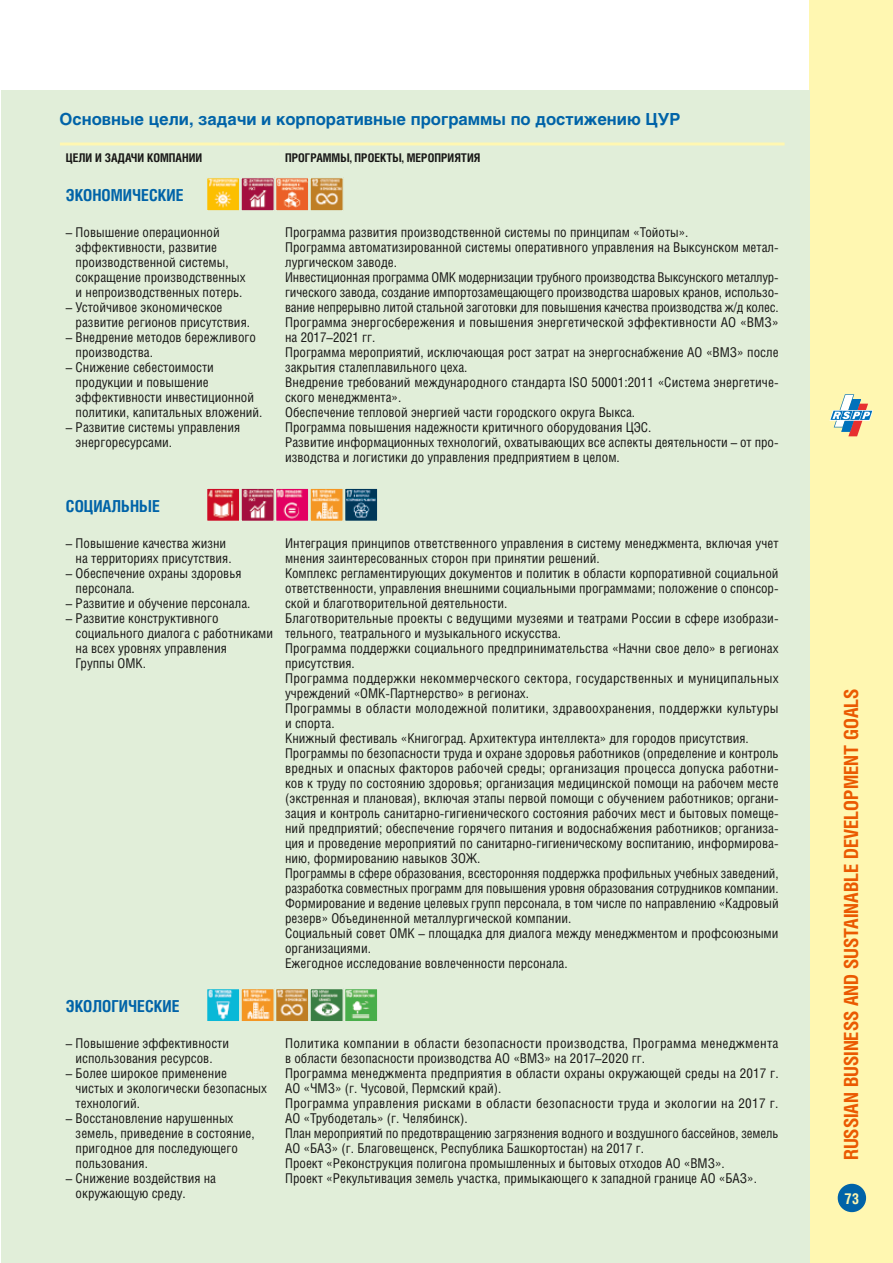
<style>
.page{position:relative;width:893px;height:1263px;background:#fff}
.page>*{position:absolute;margin:0;border:0;box-sizing:border-box;transform-origin:0 0}
.t1{font:700 19.5px "Helios Cond C";color:#ea5901}
.t2{font:700 16.5px "Helios C";color:#0063a8}
.t3{font:700 16.5px "Helios Cond C";color:#0063a8}
.t4{font:700 15px "Helios Cond C";color:#fff7b1}
.t5{font:13.5px/15px "Helios Cond C";color:#181716}
.t6{font:700 12px "Helios Cond C";color:#181716}
</style>
<div class="page">
<div style="left:809px;top:0;width:84px;height:1263px;background:#fff7b1"></div>
<svg style="left:829px;top:394px;width:44px;height:42px"></svg>
<div style="left:838px;top:1184px;width:27px;height:27px;background:#0063a8;border-radius:50%"></div>
<div style="left:838px;top:1184px;width:28px;height:28px;border:1px solid #0063a8;border-radius:50%"></div>
<div style="left:1px;top:91px;width:808px;height:1172px;background:#e1eed9"></div>
<hr style="left:60px;top:143px;width:219px;height:3px;background:#fff7b1">
<hr style="left:279px;top:143px;width:506px;height:3px;background:#fff7b1">
<img style="left:208px;top:179px;width:30px;height:31px">
<div style="left:206px;top:177px;width:34px;height:35px;border:1px solid #e1eed9"></div>
<svg style="left:242px;top:179px;width:31px;height:31px"></svg>
<div style="left:240px;top:177px;width:35px;height:35px;border:1px solid #e1eed9"></div>
<img style="left:277px;top:179px;width:30px;height:31px">
<div style="left:275px;top:177px;width:34px;height:35px;border:1px solid #e1eed9"></div>
<svg style="left:311px;top:179px;width:31px;height:31px"></svg>
<div style="left:309px;top:177px;width:35px;height:35px;border:1px solid #e1eed9"></div>
<img style="left:208px;top:490px;width:30px;height:30px">
<div style="left:206px;top:488px;width:34px;height:34px;border:1px solid #e1eed9"></div>
<svg style="left:242px;top:490px;width:31px;height:30px"></svg>
<div style="left:240px;top:488px;width:35px;height:34px;border:1px solid #e1eed9"></div>
<img style="left:277px;top:490px;width:30px;height:30px">
<div style="left:275px;top:488px;width:34px;height:34px;border:1px solid #e1eed9"></div>
<svg style="left:311px;top:490px;width:31px;height:30px"></svg>
<div style="left:309px;top:488px;width:35px;height:34px;border:1px solid #e1eed9"></div>
<img style="left:346px;top:490px;width:30px;height:30px">
<div style="left:344px;top:488px;width:34px;height:34px;border:1px solid #e1eed9"></div>
<img style="left:208px;top:990px;width:30px;height:30px">
<div style="left:206px;top:988px;width:34px;height:34px;border:1px solid #e1eed9"></div>
<svg style="left:242px;top:990px;width:31px;height:30px"></svg>
<div style="left:240px;top:988px;width:35px;height:34px;border:1px solid #e1eed9"></div>
<img style="left:277px;top:990px;width:30px;height:30px">
<div style="left:275px;top:988px;width:34px;height:34px;border:1px solid #e1eed9"></div>
<svg style="left:311px;top:990px;width:31px;height:30px"></svg>
<div style="left:309px;top:988px;width:35px;height:34px;border:1px solid #e1eed9"></div>
<img style="left:346px;top:990px;width:30px;height:30px">
<div style="left:344px;top:988px;width:34px;height:34px;border:1px solid #e1eed9"></div>
<p class="t2" style="left:60px;top:110px;width:622px">Основные цели, задачи и корпоративные программы по достижению ЦУР</p>
<p class="t6" style="left:66px;top:151px;width:138px">ЦЕЛИ И ЗАДАЧИ КОМПАНИИ</p>
<p class="t6" style="left:285px;top:151px;width:197px">ПРОГРАММЫ, ПРОЕКТЫ, МЕРОПРИЯТИЯ</p>
<p class="t3" style="left:66px;top:185px;width:119px">ЭКОНОМИЧЕСКИЕ</p>
<p class="t5" style="left:76px;top:225px;width:172px;text-indent:-10px">– Повышение операционной эффективности, развитие производственной системы, сокращение производственных и непроизводственных потерь.</p>
<p class="t5" style="left:76px;top:300px;width:176px;text-indent:-10px">– Устойчивое экономическое развитие регионов присутствия.</p>
<p class="t5" style="left:76px;top:330px;width:182px;text-indent:-10px">– Внедрение методов бережливого производства.</p>
<p class="t5" style="left:76px;top:360px;width:188px;text-indent:-10px">– Снижение себестоимости продукции и повышение эффективности инвестиционной политики, капитальных вложений.</p>
<p class="t5" style="left:76px;top:420px;width:166px;text-indent:-10px">– Развитие системы управления энергоресурсами.</p>
<p class="t5" style="left:285px;top:225px;width:495px">Программа развития производственной системы по принципам «Тойоты».<br>Программа автоматизированной системы оперативного управления на Выксунском метал&shy;лургическом заводе.<br>Инвестиционная программа ОМК модернизации трубного производства Выксунского металлур&shy;гического завода, создание импортозамещающего производства шаровых кранов, использо&shy;вание непрерывно литой стальной заготовки для повышения качества производства ж/д колес.<br>Программа энергосбережения и повышения энергетической эффективности АО «ВМЗ» на 2017–2021 гг.<br>Программа мероприятий, исключающая рост затрат на энергоснабжение АО «ВМЗ» после закрытия сталеплавильного цеха.<br>Внедрение требований международного стандарта ISO 50001:2011 «Система энергетиче&shy;ского менеджмента».<br>Обеспечение тепловой энергией части городского округа Выкса.<br>Программа повышения надежности критичного оборудования ЦЭС.<br>Развитие информационных технологий, охватывающих все аспекты деятельности – от про&shy;изводства и логистики до управления предприятием в целом.</p>
<p class="t3" style="left:66px;top:496px;width:95px">СОЦИАЛЬНЫЕ</p>
<p class="t5" style="left:76px;top:535px;width:158px;text-indent:-10px">– Повышение качества жизни на территориях присутствия.</p>
<p class="t5" style="left:76px;top:565px;width:167px;text-indent:-10px">– Обеспечение охраны здоровья персонала.</p>
<p class="t5" style="left:66px;top:595px;width:186px">– Развитие и обучение персонала.</p>
<p class="t5" style="left:76px;top:610px;width:199px;text-indent:-10px">– Развитие конструктивного социального диалога с работниками на всех уровнях управления<br>Группы ОМК.</p>
<p class="t3" style="left:66px;top:996px;width:115px">ЭКОЛОГИЧЕСКИЕ</p>
<p class="t5" style="left:66px;top:1035px;width:165px;text-align:center">– Повышение эффективности использования ресурсов.</p>
<p class="t5" style="left:76px;top:1065px;width:193px;text-indent:-10px">– Более широкое применение чистых и экологически безопасных технологий.</p>
<p class="t5" style="left:76px;top:1110px;width:181px;text-indent:-10px">– Восстановление нарушенных земель, приведение в состояние, пригодное для последующего пользования.</p>
<p class="t5" style="left:76px;top:1170px;width:142px;text-indent:-10px">– Снижение воздействия на окружающую среду.</p>
<p class="t5" style="left:285px;top:535px;width:495px">Интеграция принципов ответственного управления в систему менеджмента, включая учет мнения заинтересованных сторон при принятии решений.<br>Комплекс регламентирующих документов и политик в области корпоративной социальной ответственности, управления внешними социальными программами; положение о спонсор&shy;ской и благотворительной деятельности.<br>Благотворительные проекты с ведущими музеями и театрами России в сфере изобрази&shy;тельного, театрального и музыкального искусства.<br>Программа поддержки социального предпринимательства «Начни свое дело» в регионах присутствия.<br>Программа поддержки некоммерческого сектора, государственных и муниципальных учреждений «ОМК-Партнерство» в регионах.<br>Программы в области молодежной политики, здравоохранения, поддержки культуры и спорта.<br>Книжный фестиваль «Книгоград. Архитектура интеллекта» для городов присутствия.<br>Программы по безопасности труда и охране здоровья работников (определение и -контроль вредных и опасных факторов рабочей среды; организация процесса допуска работни&shy;ков к труду по состоянию здоровья; организация медицинской помощи на рабочем месте (экстренная и плановая), включая этапы первой помощи с обучением работников; органи&shy;зация и контроль санитарно-гигиенического состояния рабочих мест и бытовых помеще&shy;ний предприятий; обеспечение горячего питания и водоснабжения работников; организа&shy;ция и проведение мероприятий по санитарно-гигиеническому воспитанию, информирова&shy;нию, формированию навыков ЗОЖ.<br>Программы в сфере образования, всесторонняя поддержка профильных учебных заведений, разработка совместных программ для повышения уровня образования сотрудников компании.<br>Формирование и ведение целевых групп персонала, в том числе по направлению «Кадровый резерв» Объединенной металлургической компании.<br>Социальный совет ОМК – площадка для диалога между менеджментом и профсоюзными организациями.<br>Ежегодное исследование вовлеченности персонала.</p>
<p class="t5" style="left:285px;top:1035px;width:495px">Политика компании в области безопасности производства, Программа менеджмента в -области безопасности производства АО «ВМЗ» на 2017–2020 гг.<br>Программа менеджмента предприятия в области охраны окружающей среды на 2017 г.<br>АО «ЧМЗ» (г. Чусовой, Пермский край).<br>Программа управления рисками в области безопасности труда и экологии на 2017 г.<br>АО «Трубодеталь» (г. Челябинск).<br>План мероприятий по предотвращению загрязнения водного и воздушного бассейнов, -земель АО «БАЗ» (г. Благовещенск, Республика Башкортостан) на 2017 г.<br>Проект «Реконструкция полигона промышленных и бытовых отходов АО «ВМЗ».<br>Проект «Рекультивация земель участка, примыкающего к западной границе АО «БАЗ».</p>
<h1 class="t1" style="left:840px;top:1160px;width:473px;rotate:-90deg">RUSSIAN BUSINESS AND SUSTAINABLE DEVELOPMENT GOALS</h1>
<p class="t4" style="left:845px;top:1189px;width:16px">73</p>
</div>
